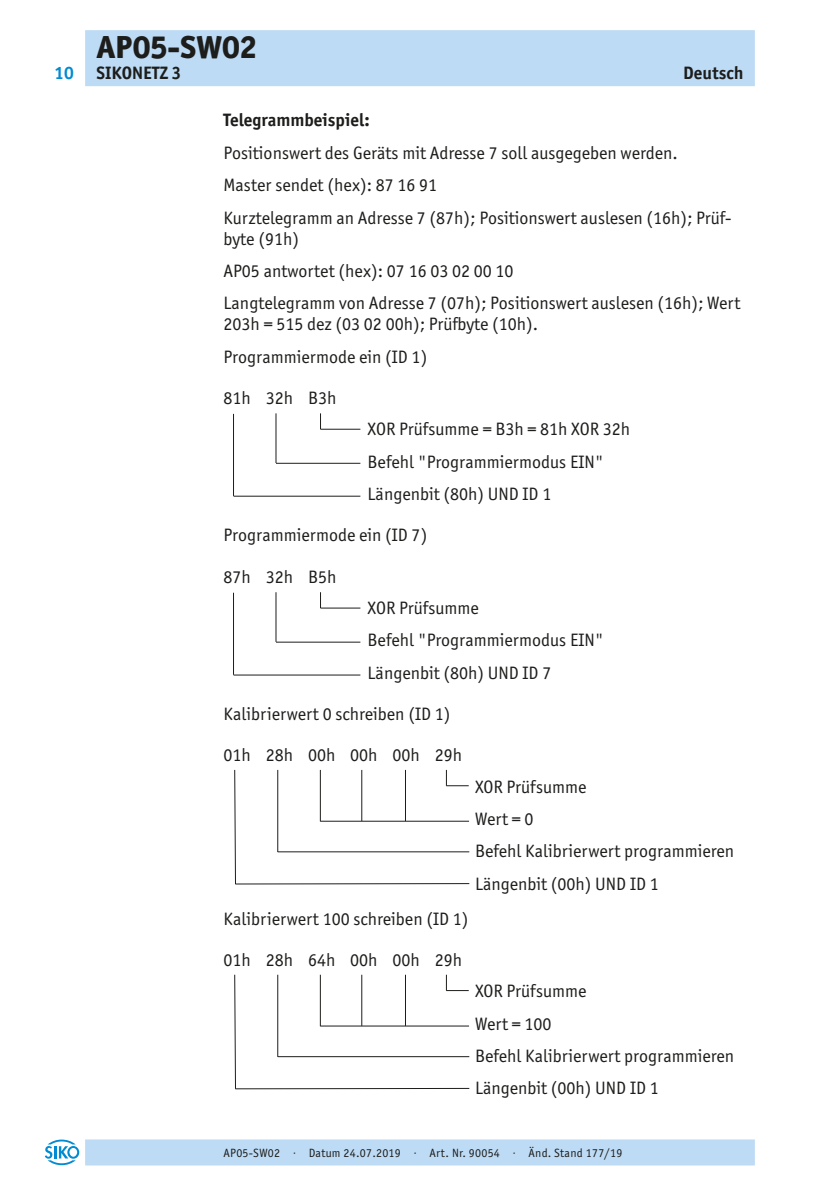
<style>
.page{position:relative;width:840px;height:1191px;background:#fff}
.page>*{position:absolute;margin:0;border:0;box-sizing:border-box;transform-origin:0 0}
.t1{font:800 32px "Officina Sans ITC Pro";color:#1d1d1b}
._03__Fliesstext{font:18px/32.4px "Officina Sans ITC Pro";color:#1d1d1b}
._02__Ueberschrift{font:700 18px "Officina Sans ITC Pro";color:#1d1d1b}
.t2{font:700 18px "Officina Sans ITC Pro";color:#008bd2}
.t3{font:12px "Officina Sans ITC Pro";letter-spacing:.02em;color:#1d1d1b}
</style>
<div class="page">
<div style="left:85px;top:30px;width:669px;height:56px;background:#bddbf5"></div>
<div style="left:85px;top:1139px;width:669px;height:26px;background:#bddbf5"></div>
<svg style="left:45px;top:1139px;width:34px;height:26px"></svg>
<hr style="left:233px;top:414px;width:1px;height:82px;background:#1d1d1b">
<hr style="left:233px;top:496px;width:127px;height:1px;background:#1d1d1b">
<hr style="left:275px;top:413px;width:1px;height:50px;background:#1d1d1b">
<hr style="left:276px;top:463px;width:84px;height:1px;background:#1d1d1b">
<svg style="left:320px;top:413px;width:1px;height:16px"></svg>
<hr style="left:320px;top:429px;width:40px;height:1px;background:#1d1d1b">
<hr style="left:233px;top:593px;width:1px;height:82px;background:#1d1d1b">
<hr style="left:233px;top:674px;width:127px;height:1px;background:#1d1d1b">
<hr style="left:275px;top:592px;width:1px;height:50px;background:#1d1d1b">
<hr style="left:276px;top:642px;width:84px;height:1px;background:#1d1d1b">
<svg style="left:320px;top:592px;width:1px;height:16px"></svg>
<hr style="left:320px;top:608px;width:40px;height:1px;background:#1d1d1b">
<hr style="left:405px;top:770px;width:1px;height:51px;background:#1d1d1b">
<svg style="left:446px;top:770px;width:22px;height:16px"></svg>
<svg style="left:234px;top:769px;width:2px;height:114px"></svg>
<hr style="left:235px;top:883px;width:234px;height:1px;background:#1d1d1b">
<hr style="left:277px;top:851px;width:192px;height:1px;background:#1d1d1b">
<hr style="left:277px;top:770px;width:1px;height:82px;background:#1d1d1b">
<hr style="left:320px;top:821px;width:149px;height:1px;background:#1d1d1b">
<hr style="left:320px;top:770px;width:1px;height:51px;background:#1d1d1b">
<hr style="left:361px;top:770px;width:1px;height:51px;background:#1d1d1b">
<hr style="left:405px;top:974px;width:1px;height:52px;background:#1d1d1b">
<svg style="left:446px;top:974px;width:22px;height:17px"></svg>
<svg style="left:234px;top:974px;width:2px;height:114px"></svg>
<hr style="left:235px;top:1088px;width:234px;height:1px;background:#1d1d1b">
<hr style="left:277px;top:1056px;width:192px;height:1px;background:#1d1d1b">
<hr style="left:277px;top:974px;width:1px;height:82px;background:#1d1d1b">
<hr style="left:320px;top:1025px;width:149px;height:1px;background:#1d1d1b">
<hr style="left:320px;top:974px;width:1px;height:52px;background:#1d1d1b">
<hr style="left:361px;top:974px;width:1px;height:52px;background:#1d1d1b">
<p class="t2" style="left:54px;top:62px;width:21px">10</p>
<h1 class="t1" style="left:96px;top:26px;width:161px">AP05-SW02</h1>
<p class="_02__Ueberschrift" style="left:96px;top:62px;width:86px">SIKONETZ 3</p>
<p class="_02__Ueberschrift" style="left:682px;top:62px;width:62px">Deutsch</p>
<p class="_02__Ueberschrift" style="left:223px;top:109px;width:148px">Telegrammbeispiel:</p>
<p class="_03__Fliesstext" style="left:223px;top:136px;width:455px">Positionswert des Geräts mit Adresse 7 soll ausgegeben werden.</p>
<p class="_03__Fliesstext" style="left:223px;top:169px;width:215px">Master sendet (hex): 87 16 91</p>
<p class="_03__Fliesstext" style="left:223px;top:207px;width:509px;line-height:21px">Kurztelegramm an Adresse 7 (87h); Positionswert auslesen (16h); Prüf&shy;byte (91h)</p>
<p class="_03__Fliesstext" style="left:223px;top:254px;width:291px">AP05 antwortet (hex): 07 16 03 02 00 10</p>
<p class="_03__Fliesstext" style="left:223px;top:292px;width:518px;line-height:21px">Langtelegramm von Adresse 7 (07h); Positionswert auslesen (16h); Wert<br>203h = 515 dez (03 02 00h); Prüfbyte (10h).</p>
<p class="_03__Fliesstext" style="left:223px;top:340px;width:205px">Programmiermode ein (ID 1)</p>
<p class="_03__Fliesstext" style="left:223px;top:382px;width:114px">81h 32h B3h</p>
<p class="_03__Fliesstext" style="left:367px;top:413px;width:264px">XOR Prüfsumme = B3h = 81h XOR 32h<br>Befehl "Programmiermodus EIN"<br>Längenbit (80h) UND ID 1</p>
<p class="_03__Fliesstext" style="left:223px;top:519px;width:205px">Programmiermode ein (ID 7)</p>
<p class="_03__Fliesstext" style="left:223px;top:560px;width:114px">87h 32h B5h</p>
<p class="_03__Fliesstext" style="left:367px;top:592px;width:237px">XOR Prüfsumme<br>Befehl "Programmiermodus EIN"<br>Längenbit (80h) UND ID 7</p>
<p class="_03__Fliesstext" style="left:223px;top:697px;width:228px">Kalibrierwert 0 schreiben (ID 1)</p>
<p class="_03__Fliesstext" style="left:223px;top:739px;width:240px">01h 28h 00h 00h 00h 29h</p>
<p class="_03__Fliesstext" style="left:475px;top:770px;width:260px">XOR Prüfsumme<br>Wert = 0<br>Befehl Kalibrierwert programmieren<br>Längenbit (00h) UND ID 1</p>
<p class="_03__Fliesstext" style="left:223px;top:902px;width:246px">Kalibrierwert 100 schreiben (ID 1)</p>
<p class="_03__Fliesstext" style="left:223px;top:944px;width:240px">01h 28h 64h 00h 00h 29h</p>
<p class="_03__Fliesstext" style="left:475px;top:975px;width:260px">XOR Prüfsumme<br>Wert = 100<br>Befehl Kalibrierwert programmieren<br>Längenbit (00h) UND ID 1</p>
<p class="t3" style="left:223px;top:1145px;width:400px">AP05-SW02 · Datum 24.07.2019 · Art. Nr. 90054 · Änd. Stand 177/19</p>
</div>
